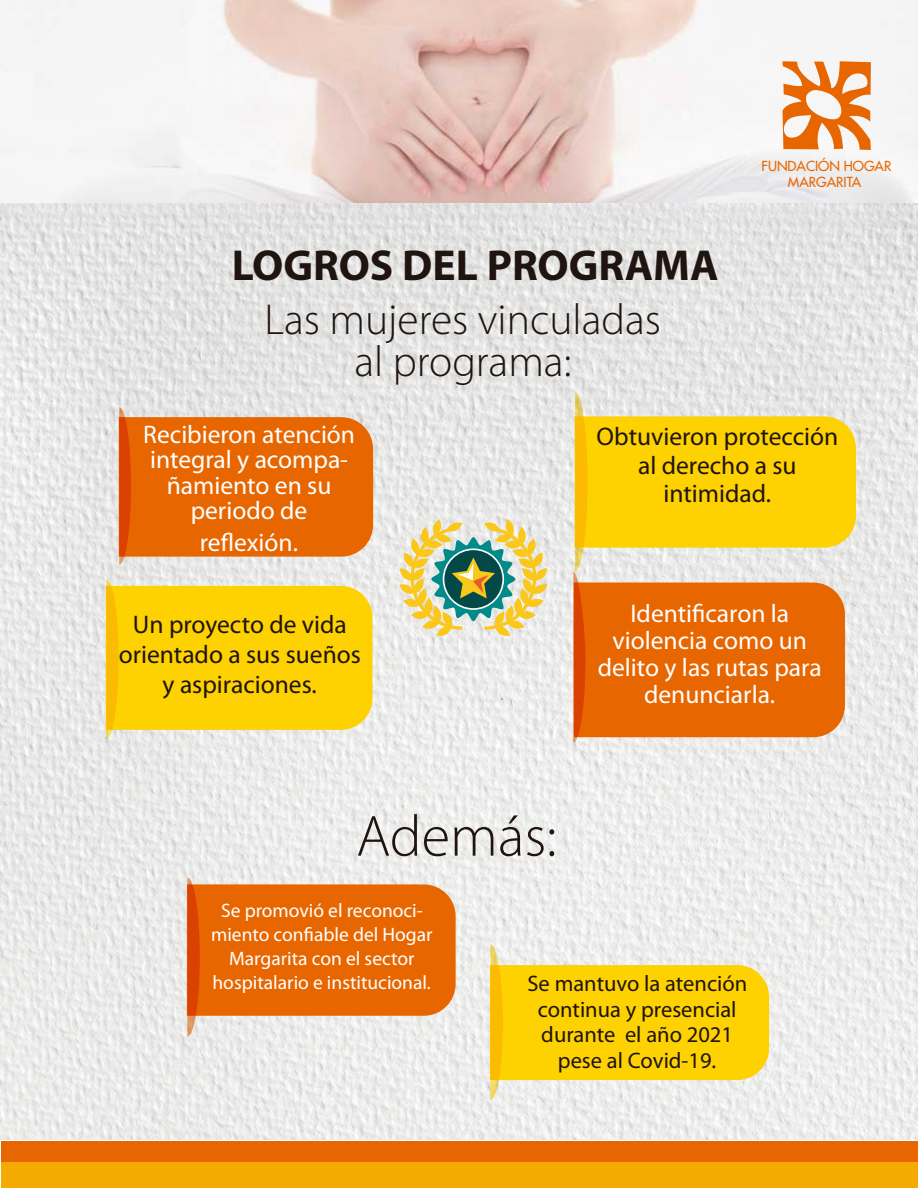
<style>
.page{position:relative;width:918px;height:1188px;background:#fff}
.page>*{position:absolute;margin:0;border:0;box-sizing:border-box;transform-origin:0 0}
.t1{font:300 58.5px "Myriad Pro";color:#1f1410}
.t2{font:300 43.5px/42px "Myriad Pro";color:#1f1410;text-align:center}
.t3{font:700 43.5px "Myriad Pro";color:#1f1410}
.t4{font:25.5px/25.5px "Myriad Pro";color:#fff;text-align:center}
.t5{font:25.5px/30px "Myriad Pro";color:#1f1410;text-align:center}
.t6{font:22.5px/25.5px "Myriad Pro";color:#1f1410;text-align:center}
.t7{font:19.5px/24px "Myriad Pro";color:#fff;text-align:center}
.t8{font:13.5px/16.2px "Futura";color:#e86600;text-align:center}
</style>
<div class="page">
<img style="left:0;top:0;width:918px;height:1139px">
<svg style="left:187px;top:878px;width:269px;height:158px"></svg>
<svg style="left:106px;top:579px;width:266px;height:160px"></svg>
<svg style="left:119px;top:407px;width:254px;height:158px"></svg>
<svg style="left:490px;top:944px;width:279px;height:156px"></svg>
<svg style="left:573px;top:393px;width:283px;height:349px"></svg>
<svg style="left:399px;top:519px;width:148px;height:118px"></svg>
<svg style="left:783px;top:61px;width:88px;height:89px"></svg>
<div style="left:1px;top:1141px;width:917px;height:27px;background:#e86600"></div>
<div style="left:2px;top:1162px;width:916px;height:26px;background:#f4aa00"></div>
<h2 class="t3" style="left:232px;top:241px;width:488px">LOGROS DEL PROGRAMA</h2>
<h2 class="t2" style="left:265px;top:298px;width:398px">Las mujeres vinculadas al programa:</h2>
<p class="t8" style="left:762px;top:158px;width:131px">FUNDACIÓN HOGAR<br>MARGARITA</p>
<p class="t4" style="left:143px;top:422px;width:213px">Recibieron atención integral y acompa&shy;ñamiento en su periodo de</p>
<p class="t4" style="left:200px;top:530px;width:100px">reflexión.</p>
<p class="t5" style="left:119px;top:610px;width:244px">Un proyecto de vida orientado a sus sueños y aspiraciones.</p>
<p class="t5" style="left:597px;top:423px;width:243px;line-height:28.5px">Obtuvieron protección al derecho a su intimidad.</p>
<p class="t4" style="left:598px;top:600px;width:225px;line-height:27px">Identificaron la violencia como un delito y las rutas para denunciarla.</p>
<h1 class="t1" style="left:356px;top:801px;width:202px">Además:</h1>
<p class="t7" style="left:211px;top:899px;width:223px">Se promovió el reconoci&shy;miento confiable del Hogar<br>Margarita con el sector hospitalario e institucional.</p>
<p class="t6" style="left:527px;top:971px;width:221px">Se mantuvo la atención continua y presencial durante el año 2021 pese al Covid-19.</p>
</div>
